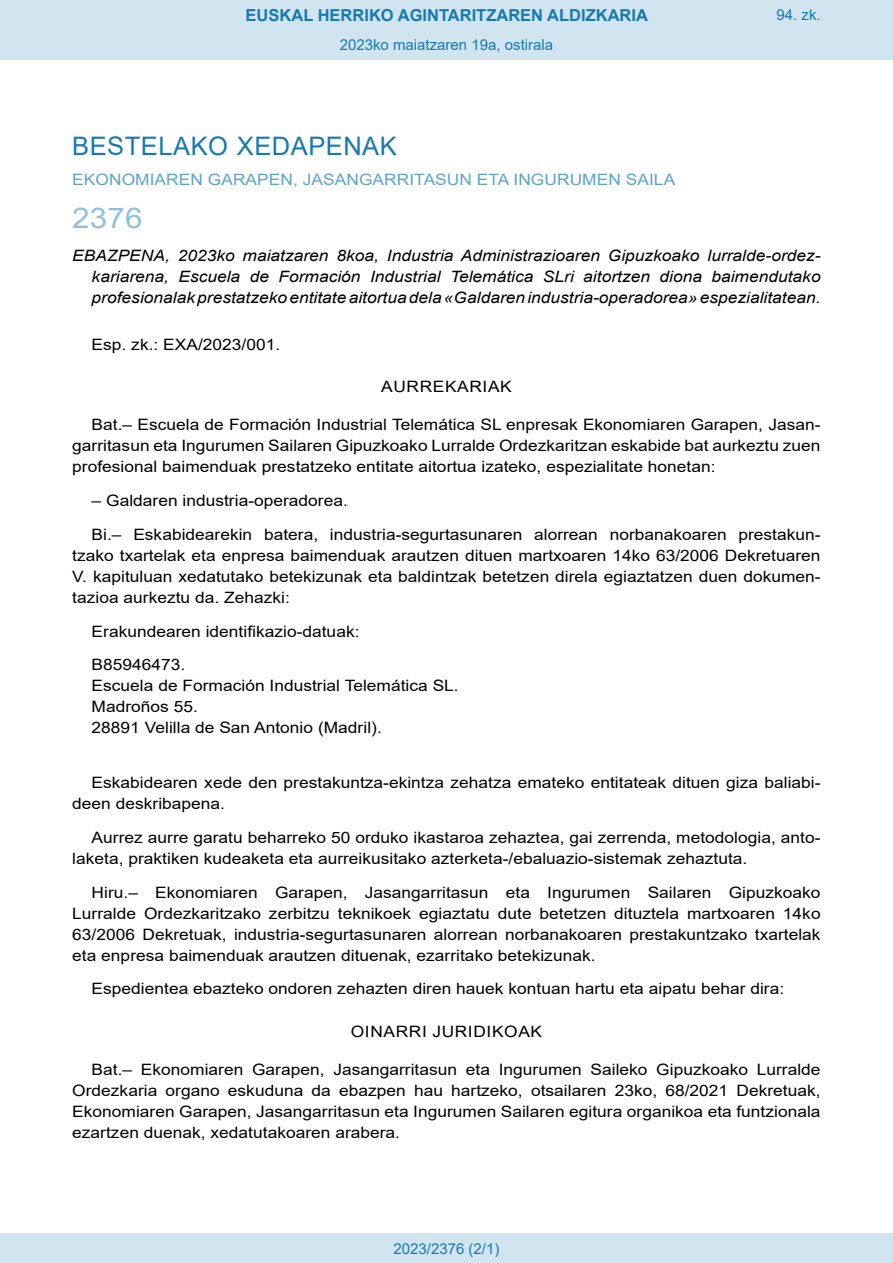
<style>
.page{position:relative;width:893px;height:1263px;background:#fff}
.page>*{position:absolute;margin:0;border:0;box-sizing:border-box;transform-origin:0 0}
.BOPVOrden{font:28.5px "Arial";color:#90c0db;scale:1.11 1}
.BOPVSeccion{font:25.5px "Arial";letter-spacing:.02em;color:#1879ad}
.t1{font:700 16.5px "Arial";color:#1879ad}
.BOPVDetalle{font:15.6px/21px "Arial";color:#000;text-align:justify;scale:1.11 1}
.BOPVTitulo{font:italic 15.6px/21px "Arial";color:#000;text-align:justify;scale:1.11 1}
.BOPVLista{font:15.6px "Arial";color:#000;scale:1.11 1}
.BOPVOrganismo{font:15.6px "Arial";letter-spacing:.005em;color:#5ea4ca;scale:1.11 1}
.BOPVClave{font:15.6px "Arial";letter-spacing:.035em;color:#000;scale:1.11 1}
.Paginacion_Centro{font:15px "Arial";color:#1879ad}
</style>
<div class="page">
<div style="left:0;top:0;width:893px;height:60px;background:#d0e5f0"></div>
<div style="left:0;top:1233px;width:893px;height:30px;background:#d0e5f0"></div>
<p class="t1" style="left:246px;top:3px;width:404px">EUSKAL HERRIKO AGINTARITZAREN ALDIZKARIA</p>
<p class="Paginacion_Centro" style="left:340px;top:35px;width:215px">2023ko maiatzaren 19a, ostirala</p>
<p class="Paginacion_Centro" style="left:776px;top:5px;width:46px">94. zk.</p>
<p class="BOPVSeccion" style="left:72px;top:128px;width:326px">BESTELAKO XEDAPENAK</p>
<p class="BOPVOrganismo" style="left:72px;top:169px;width:545px">EKONOMIAREN GARAPEN, JASANGARRITASUN ETA INGURUMEN SAILA</p>
<p class="BOPVOrden" style="left:72px;top:198px;width:65px">2376</p>
<p class="BOPVTitulo" style="left:92px;top:246px;width:658px;text-indent:-19px">EBAZPENA, 2023ko maiatzaren 8koa, Industria Administrazioaren Gipuzkoako lurralde-ordez&shy;kariarena, Escuela de Formación Industrial Telemática SLri aitortzen diona baimendutako profesionalak prestatzeko entitate aitortua dela «Galdaren industria-operadorea» espezialitatean.</p>
<p class="BOPVDetalle" style="left:92px;top:334px;width:171px">Esp. zk.: EXA/2023/001.</p>
<p class="BOPVClave" style="left:381px;top:376px;width:119px">AURREKARIAK</p>
<p class="BOPVDetalle" style="left:72px;top:414px;width:676px;text-indent:19px">Bat.– Escuela de Formación Industrial Telemática SL enpresak Ekonomiaren Garapen, Jasan&shy;garritasun eta Ingurumen Sailaren Gipuzkoako Lurralde Ordezkaritzan eskabide bat aurkeztu zuen profesional baimenduak prestatzeko entitate aitortua izateko, espezialitate honetan:</p>
<p class="BOPVDetalle" style="left:92px;top:490px;width:232px">– Galdaren industria-operadorea.</p>
<p class="BOPVDetalle" style="left:72px;top:524px;width:676px;text-indent:19px">Bi.– Eskabidearekin batera, industria-segurtasunaren alorrean norbanakoaren prestakun&shy;tzako txartelak eta enpresa baimenduak arautzen dituen martxoaren 14ko 63/2006 Dekretuaren V. kapituluan xedatutako betekizunak eta baldintzak betetzen direla egiaztatzen duen dokumen&shy;tazioa aurkeztu da. Zehazki:</p>
<p class="BOPVDetalle" style="left:92px;top:620px;width:243px">Erakundearen identifikazio-datuak:</p>
<p class="BOPVLista" style="left:92px;top:654px;width:86px">B85946473.</p>
<p class="BOPVLista" style="left:92px;top:675px;width:332px">Escuela de Formación Industrial Telemática SL.</p>
<p class="BOPVLista" style="left:92px;top:696px;width:97px">Madroños 55.</p>
<p class="BOPVLista" style="left:92px;top:717px;width:263px">28891 Velilla de San Antonio (Madril).</p>
<p class="BOPVDetalle" style="left:72px;top:772px;width:676px;text-indent:19px">Eskabidearen xede den prestakuntza-ekintza zehatza emateko entitateak dituen giza baliabi&shy;deen deskribapena.</p>
<p class="BOPVDetalle" style="left:72px;top:827px;width:676px;text-indent:19px">Aurrez aurre garatu beharreko 50 orduko ikastaroa zehaztea, gai zerrenda, metodologia, anto&shy;laketa, praktiken kudeaketa eta aurreikusitako azterketa-/ebaluazio-sistemak zehaztuta.</p>
<p class="BOPVDetalle" style="left:72px;top:881px;width:676px;text-indent:19px">Hiru.– Ekonomiaren Garapen, Jasangarritasun eta Ingurumen Sailaren Gipuzkoako Lurralde Ordezkaritzako zerbitzu teknikoek egiaztatu dute betetzen dituztela martxoaren 14ko 63/2006 Dekretuak, industria-segurtasunaren alorrean norbanakoaren prestakuntzako txartelak eta enpresa baimenduak arautzen dituenak, ezarritako betekizunak.</p>
<p class="BOPVDetalle" style="left:92px;top:978px;width:625px">Espedientea ebazteko ondoren zehazten diren hauek kontuan hartu eta aipatu behar dira:</p>
<p class="BOPVClave" style="left:351px;top:1020px;width:174px">OINARRI JURIDIKOAK</p>
<p class="BOPVDetalle" style="left:72px;top:1058px;width:676px;text-indent:19px">Bat.– Ekonomiaren Garapen, Jasangarritasun eta Ingurumen Saileko Gipuzkoako Lurralde Ordezkaria organo eskuduna da ebazpen hau hartzeko, otsailaren 23ko, 68/2021 Dekretuak, Ekonomiaren Garapen, Jasangarritasun eta Ingurumen Sailaren egitura organikoa eta funtzionala ezartzen duenak, xedatutakoaren arabera.</p>
<p class="Paginacion_Centro" style="left:393px;top:1238px;width:107px">2023/2376 (2/1)</p>
</div>
